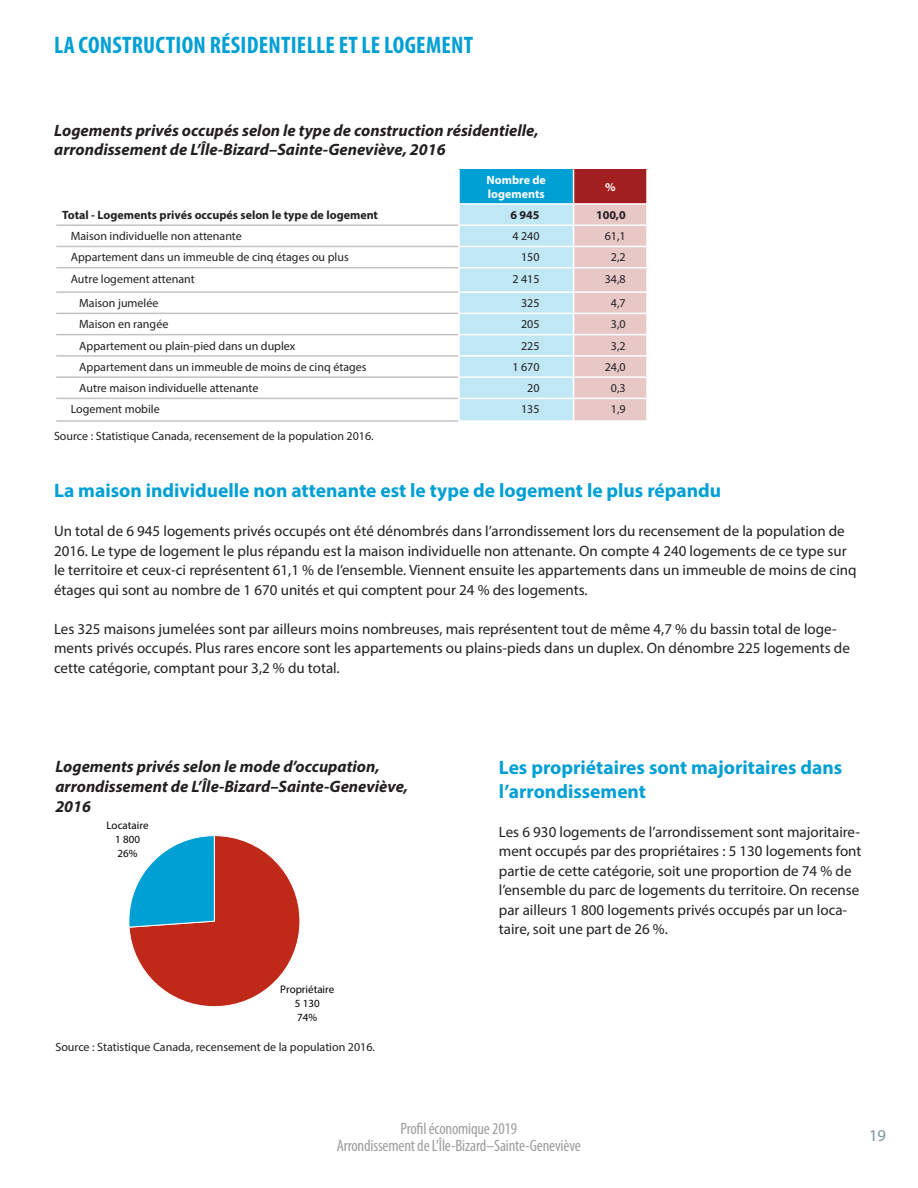
<style>
.page{position:relative;width:918px;height:1188px;background:#fff}
.page>*{position:absolute;margin:0;border:0;box-sizing:border-box;transform-origin:0 0}
.t1{font:700 condensed 24px "Myriad Pro";letter-spacing:.01em;color:#00a0d4}
.t2{font:700 19.5px/23.4px "Myriad Pro";color:#00a0d4}
.t3{font:italic 700 16.5px/19.8px "Myriad Pro";color:#231f20}
.t4{font:condensed 16.5px/16.5px "Myriad Pro";letter-spacing:-.01em;color:#9e9e9e;text-align:center}
.t5{font:16.5px "Myriad Pro";color:#7c929e}
.t6{font:15px/19.5px "Myriad Pro";color:#231f20}
.t7{font:12px "Myriad Pro";color:#231f20}
.t8{font:700 12px "Myriad Pro";color:#231f20}
.t9{font:700 12px/13.5px "Myriad Pro";color:#fff}
.t10{font:10.95px/14px "Myriad Pro";color:#000;text-align:center}
</style>
<div class="page">
<div style="left:459px;top:169px;width:115px;height:35px;background:#00a0d4"></div>
<div style="left:574px;top:169px;width:73px;height:35px;background:#a11e21"></div>
<hr style="left:458px;top:203px;width:116px;height:2px;background:#fff">
<hr style="left:458px;top:169px;width:2px;height:34px;background:#fff">
<hr style="left:573px;top:169px;width:1px;height:34px;background:#fff">
<hr style="left:574px;top:203px;width:74px;height:2px;background:#fff">
<hr style="left:646px;top:169px;width:2px;height:34px;background:#fff">
<hr style="left:56px;top:224px;width:402px;height:2px;background:#c2c3c6">
<hr style="left:56px;top:246px;width:402px;height:1px;background:#c2c3c6">
<hr style="left:56px;top:267px;width:402px;height:1px;background:#c2c3c6">
<hr style="left:56px;top:291px;width:402px;height:2px;background:#c2c3c6">
<hr style="left:56px;top:313px;width:402px;height:1px;background:#c2c3c6">
<hr style="left:56px;top:334px;width:402px;height:1px;background:#c2c3c6">
<hr style="left:56px;top:355px;width:402px;height:2px;background:#c2c3c6">
<hr style="left:56px;top:376px;width:402px;height:2px;background:#c2c3c6">
<hr style="left:56px;top:398px;width:402px;height:1px;background:#c2c3c6">
<hr style="left:56px;top:420px;width:402px;height:2px;background:#c2c3c6">
<svg style="left:458px;top:204px;width:189px;height:217px;background:#d2dde4"></svg>
<hr style="left:574px;top:376px;width:74px;height:2px;background:#fff">
<hr style="left:646px;top:378px;width:2px;height:20px;background:#fff">
<hr style="left:574px;top:398px;width:74px;height:1px;background:#fff">
<hr style="left:646px;top:399px;width:2px;height:21px;background:#fff">
<hr style="left:574px;top:420px;width:74px;height:2px;background:#fff">
<svg style="left:128px;top:835px;width:172px;height:172px"></svg>
<p class="t1" style="left:54px;top:30px;width:421px">LA CONSTRUCTION RÉSIDENTIELLE ET LE LOGEMENT</p>
<p class="t3" style="left:54px;top:120px;width:486px">Logements privés occupés selon le type de construction résidentielle,</p>
<p class="t3" style="left:54px;top:140px;width:393px">arrondissement de L’Île-Bizard–Sainte-Geneviève, 2016</p>
<p class="t9" style="left:487px;top:173px;width:61px">Nombre de logements</p>
<p class="t9" style="left:605px;top:180px;width:12px">%</p>
<p class="t8" style="left:62px;top:207px;width:317px">Total - Logements privés occupés selon le type de logement</p>
<p class="t8" style="left:510px;top:207px;width:31px">6 945</p>
<p class="t8" style="left:596px;top:207px;width:31px">100,0</p>
<p class="t7" style="left:71px;top:229px;width:173px">Maison individuelle non attenante</p>
<p class="t7" style="left:512px;top:229px;width:29px">4 240</p>
<p class="t7" style="left:605px;top:229px;width:22px">61,1</p>
<p class="t7" style="left:71px;top:250px;width:280px">Appartement dans un immeuble de cinq étages ou plus</p>
<p class="t7" style="left:521px;top:250px;width:20px">150</p>
<p class="t7" style="left:611px;top:250px;width:16px">2,2</p>
<p class="t7" style="left:71px;top:271px;width:126px">Autre logement attenant</p>
<p class="t7" style="left:512px;top:271px;width:29px">2 415</p>
<p class="t7" style="left:605px;top:271px;width:22px">34,8</p>
<p class="t7" style="left:79px;top:296px;width:81px">Maison jumelée</p>
<p class="t7" style="left:521px;top:296px;width:20px">325</p>
<p class="t7" style="left:611px;top:296px;width:16px">4,7</p>
<p class="t7" style="left:79px;top:317px;width:91px">Maison en rangée</p>
<p class="t7" style="left:521px;top:317px;width:20px">205</p>
<p class="t7" style="left:611px;top:317px;width:16px">3,0</p>
<p class="t7" style="left:79px;top:338px;width:218px">Appartement ou plain-pied dans un duplex</p>
<p class="t7" style="left:521px;top:338px;width:20px">225</p>
<p class="t7" style="left:611px;top:338px;width:16px">3,2</p>
<p class="t7" style="left:79px;top:359px;width:289px">Appartement dans un immeuble de moins de cinq étages</p>
<p class="t7" style="left:512px;top:359px;width:29px">1 670</p>
<p class="t7" style="left:605px;top:359px;width:22px">24,0</p>
<p class="t7" style="left:79px;top:381px;width:181px">Autre maison individuelle attenante</p>
<p class="t7" style="left:527px;top:381px;width:14px">20</p>
<p class="t7" style="left:611px;top:381px;width:16px">0,3</p>
<p class="t7" style="left:71px;top:402px;width:91px">Logement mobile</p>
<p class="t7" style="left:521px;top:402px;width:20px">135</p>
<p class="t7" style="left:611px;top:402px;width:16px">1,9</p>
<p class="t7" style="left:54px;top:429px;width:321px">Source : Statistique Canada, recensement de la population 2016.</p>
<p class="t2" style="left:54px;top:478px;width:669px">La maison individuelle non attenante est le type de logement le plus répandu</p>
<p class="t6" style="left:54px;top:521px;width:804px">Un total de 6 945 logements privés occupés ont été dénombrés dans l’arrondissement lors du recensement de la population de 2016. Le type de logement le plus répandu est la maison individuelle non attenante. On compte 4 240 logements de ce type sur le territoire et ceux-ci représentent 61,1 % de l’ensemble. Viennent ensuite les appartements dans un immeuble de moins de cinq étages qui sont au nombre de 1 670 unités et qui comptent pour 24 % des logements.</p>
<p class="t6" style="left:54px;top:619px;width:797px">Les 325 maisons jumelées sont par ailleurs moins nombreuses, mais représentent tout de même 4,7 % du bassin total de loge&shy;ments privés occupés. Plus rares encore sont les appartements ou plains-pieds dans un duplex. On dénombre 225 logements de cette catégorie, comptant pour 3,2 % du total.</p>
<p class="t3" style="left:55px;top:756px;width:326px">Logements privés selon le mode d’occupation,</p>
<p class="t3" style="left:55px;top:776px;width:354px">arrondissement de L’Île-Bizard–Sainte-Geneviève,<br>2016</p>
<p class="t10" style="left:106px;top:818px;width:44px">Locataire<br>1 800<br>26%</p>
<p class="t10" style="left:280px;top:982px;width:56px">Propriétaire<br>5 130<br>74%</p>
<p class="t7" style="left:55px;top:1039px;width:321px">Source : Statistique Canada, recensement de la population 2016.</p>
<p class="t2" style="left:499px;top:756px;width:345px">Les propriétaires sont majoritaires dans l’arrondissement</p>
<p class="t6" style="left:499px;top:822px;width:364px">Les 6 930 logements de l’arrondissement sont majoritaire&shy;ment occupés par des propriétaires : 5 130 logements font partie de cette catégorie, soit une proportion de 74 % de l’ensemble du parc de logements du territoire. On recense par ailleurs 1 800 logements privés occupés par un loca&shy;taire, soit une part de 26 %.</p>
<p class="t4" style="left:337px;top:1120px;width:245px">Profil économique 2019<br>Arrondissement de L’Île-Bizard–Sainte-Geneviève</p>
<p class="t5" style="left:869px;top:1125px;width:18px">19</p>
</div>
